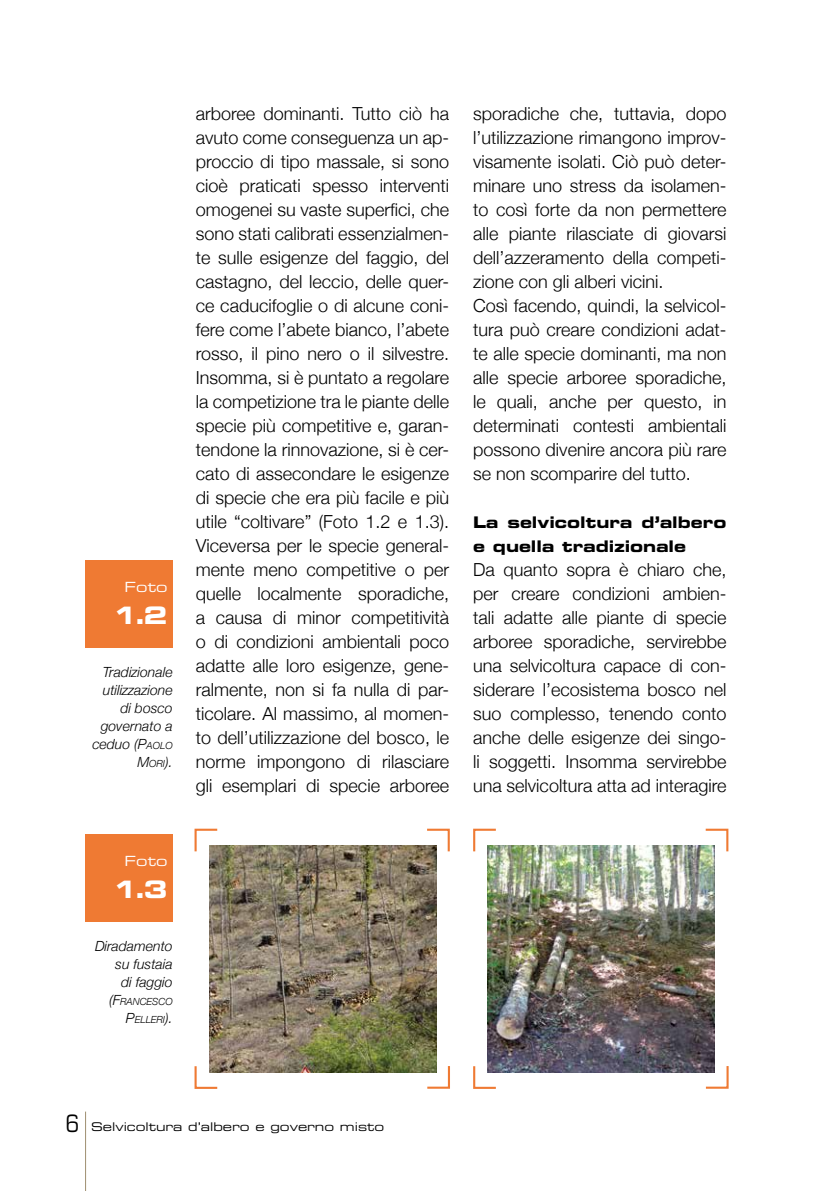
<style>
.page{position:relative;width:840px;height:1191px;background:#fff}
.page>*{position:absolute;margin:0;border:0;box-sizing:border-box;transform-origin:0 0}
.t1{font:24px "Eurostile LT Std Bold Ex 2";color:#fff}
.t2{font:300 18px/24px "Helvetica Neue";color:#000;text-align:justify}
.t3{font:16px/24px "Eurostile LT Std Bold Ex 2";color:#000}
.t4{font:italic 300 14px/18px "Helvetica Neue";color:#000;text-align:right}
.t5{font:14px "Eurostile LT Std Ex 2";color:#fff}
.t6{font:12px "Eurostile LT Std Ex 2";color:#000}
.t7{font:italic 300 9.8px/18px "Helvetica Neue";color:#000;text-align:right}
.s1{font-style:inherit}
.s2{font-size:9.8px}
.s3{font-size:14px}
.s4{font-family:"Eurostile LT Std";font-stretch:condensed;font-size:24px}
</style>
<div class="page">
<hr style="left:85px;top:1111px;width:1px;height:80px;background:#9e8e70">
<div style="left:85px;top:833px;width:87px;height:88px;background:#ef7a33"></div>
<div style="left:85px;top:560px;width:87px;height:88px;background:#ef7a33"></div>
<img style="left:209px;top:845px;width:227px;height:227px">
<img style="left:487px;top:845px;width:227px;height:227px">
<svg style="left:426px;top:1065px;width:24px;height:24px"></svg>
<svg style="left:194px;top:828px;width:24px;height:24px"></svg>
<svg style="left:194px;top:1065px;width:24px;height:24px"></svg>
<svg style="left:426px;top:828px;width:24px;height:24px"></svg>
<svg style="left:704px;top:1065px;width:25px;height:24px"></svg>
<svg style="left:473px;top:828px;width:23px;height:24px"></svg>
<svg style="left:473px;top:1065px;width:23px;height:24px"></svg>
<svg style="left:704px;top:828px;width:25px;height:24px"></svg>
<p class="t5" style="left:124px;top:577px;width:44px">Foto</p>
<h1 class="t1" style="left:113px;top:598px;width:56px">1.2</h1>
<p class="t4" style="left:92px;top:663px;width:82px">Tradizionale utilizzazione di bosco governato a ceduo (<span class="s1">P</span><span class="s2">AOLO</span></p>
<p class="t7" style="left:137px;top:755px;width:37px"><span class="s3">M</span>ORI<span class="s3">).</span></p>
<p class="t2" style="left:196px;top:101px;width:255px">arboree dominanti. Tutto ciò ha avuto come conseguenza un ap&shy;proccio di tipo massale, si sono cioè praticati spesso interventi omogenei su vaste superfici, che sono stati calibrati essenzialmen&shy;te sulle esigenze del faggio, del castagno, del leccio, delle quer&shy;ce caducifoglie o di alcune coni&shy;fere come l’abete bianco, l’abete rosso, il pino nero o il silvestre.<br>Insomma, si è puntato a regolare la competizione tra le piante delle specie più competitive e, garan&shy;tendone la rinnovazione, si è cer&shy;cato di assecondare le esigenze di specie che era più facile e più utile “coltivare” (Foto 1.2 e 1.3).<br>Viceversa per le specie general&shy;mente meno competitive o per quelle localmente sporadiche, a causa di minor competitività o di condizioni ambientali poco adatte alle loro esigenze, gene&shy;ralmente, non si fa nulla di par&shy;ticolare. Al massimo, al momen&shy;to dell’utilizzazione del bosco, le norme impongono di rilasciare gli esemplari di specie arboree</p>
<p class="t2" style="left:473px;top:101px;width:255px;text-align:left">sporadiche che, tuttavia, dopo l’utilizzazione rimangono improv&shy;visamente isolati. Ciò può deter&shy;minare uno stress da isolamen&shy;to così forte da non permettere alle piante rilasciate di giovarsi dell’azzeramento della competi&shy;zione con gli alberi vicini.<br>Così facendo, quindi, la selvicol&shy;tura può creare condizioni adat&shy;te alle specie dominanti, ma non alle specie arboree sporadiche, le quali, anche per questo, in determinati contesti ambientali possono divenire ancora più rare se non scomparire del tutto.</p>
<p class="t3" style="left:473px;top:510px;width:255px">La selvicoltura d’albero e quella tradizionale</p>
<p class="t2" style="left:473px;top:557px;width:255px">Da quanto sopra è chiaro che, per creare condizioni ambien&shy;tali adatte alle piante di specie arboree sporadiche, servirebbe una selvicoltura capace di con&shy;siderare l’ecosistema bosco nel suo complesso, tenendo conto anche delle esigenze dei singo&shy;li soggetti. Insomma servirebbe una selvicoltura atta ad interagire</p>
<p class="t5" style="left:124px;top:851px;width:44px">Foto</p>
<h1 class="t1" style="left:113px;top:872px;width:56px">1.3</h1>
<p class="t4" style="left:95px;top:936px;width:79px">Diradamento su fustaia<br>di faggio</p>
<p class="t7" style="left:109px;top:992px;width:65px"><span class="s3">(</span><span class="s3">F</span>RANCESCO<br><span class="s3">P</span>ELLERI<span class="s3">).</span></p>
<p class="t6" style="left:66px;top:1118px;width:319px"><span class="s4">6</span> Selvicoltura d’albero e governo misto</p>
</div>
